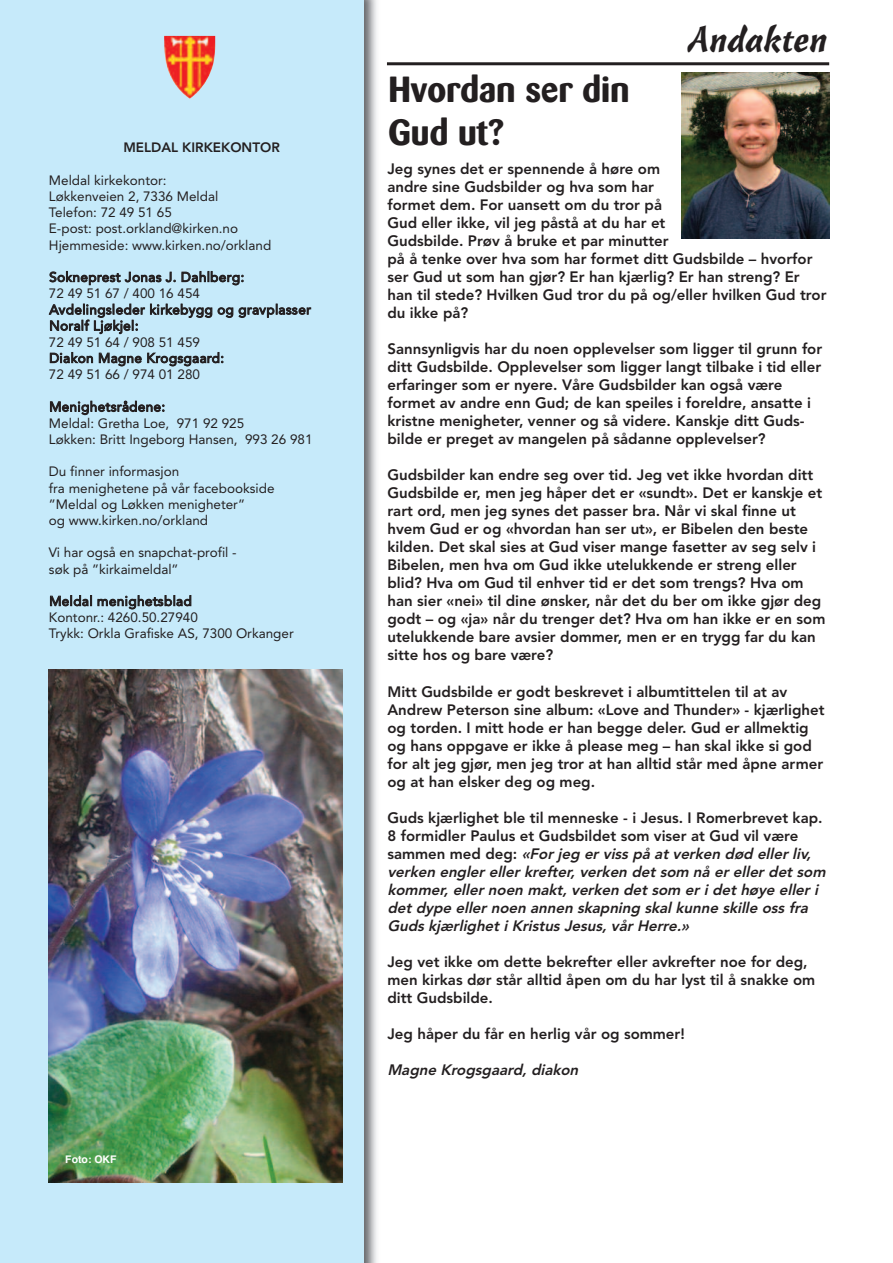
<style>
.page{position:relative;width:893px;height:1263px;background:#fff}
.page>*{position:absolute;margin:0;border:0;box-sizing:border-box;transform-origin:0 0}
.t1{font:700 36px "Barmeno";color:#231f20}
.t2{font:36px "Cascade Script";color:#231f20}
.t3{font:800 15px/18px "Avenir";color:#231f20}
.t4{font:italic 800 15px/18px "Avenir";color:#231f20}
.t5{font:13.5px/16.2px "Avenir";color:#231f20}
.t6{font:13.5px/16.2px "Avenir";letter-spacing:.025em;color:#231f20}
.t7{font:800 13.5px "Avenir";color:#231f20}
.t8{font:700 10.5px "Helvetica";color:#fff}
.s1{font-style:normal}
</style>
<div class="page">
<img style="left:363px;top:0;width:14px;height:1263px">
<div style="left:0;top:0;width:363px;height:1263px;background:#c6eafa"></div>
<img style="left:164px;top:36px;width:51px;height:62px">
<img style="left:682px;top:73px;width:147px;height:165px">
<hr style="left:387px;top:62px;width:442px;height:3px;background:#231f20">
<img style="left:48px;top:669px;width:294px;height:513px">
<p class="t7" style="left:123px;top:142px;width:158px">MELDAL KIRKEKONTOR</p>
<p class="t5" style="left:49px;top:173px;width:224px">Meldal kirkekontor:<br>Løkkenveien 2, 7336 Meldal<br>Telefon: 72 49 51 65<br>E-post: post.orkland@kirken.no<br>Hjemmeside: www.kirken.no/orkland</p>
<p class="t6" style="left:49px;top:270px;width:263px">Sokneprest Jonas J. Dahlberg:<br>72 49 51 67 / 400 16 454<br>Avdelingsleder kirkebygg og gravplasser<br>Noralf Ljøkjel:<br>72 49 51 64 / 908 51 459<br>Diakon Magne Krogsgaard:<br>72 49 51 66 / 974 01 280</p>
<p class="t5" style="left:49px;top:400px;width:265px">Menighetsrådene:<br>Meldal: Gretha Loe, 971 92 925<br>Løkken: Britt Ingeborg Hansen, 993 26 981</p>
<p class="t5" style="left:49px;top:465px;width:227px">Du finner informasjon<br>fra menighetene på vår facebookside ”Meldal og Løkken menigheter”<br>og www.kirken.no/orkland</p>
<p class="t5" style="left:49px;top:546px;width:189px">Vi har også en snapchat-profil - søk på ”kirkaimeldal”</p>
<p class="t5" style="left:49px;top:594px;width:246px">Meldal menighetsblad<br>Kontonr.: 4260.50.27940<br>Trykk: Orkla Grafiske AS, 7300 Orkanger</p>
<p class="t8" style="left:65px;top:1153px;width:53px">Foto: OKF</p>
<h1 class="t1" style="left:388px;top:71px;width:243px">Hvordan ser din</h1>
<h1 class="t1" style="left:388px;top:114px;width:117px">Gud ut?</h1>
<h1 class="t2" style="left:688px;top:24px;width:141px">Andakten</h1>
<p class="t3" style="left:387px;top:161px;width:441px">Jeg synes det er spennende å høre om<br>andre sine Gudsbilder og hva som har<br>formet dem. For uansett om du tror på<br>Gud eller ikke, vil jeg påstå at du har et<br>Gudsbilde. Prøv å bruke et par minutter<br>på å tenke over hva som har formet ditt Gudsbilde – hvorfor ser Gud ut som han gjør? Er han kjærlig? Er han streng? Er han til stede? Hvilken Gud tror du på og/eller hvilken Gud tror du ikke på?</p>
<p class="t3" style="left:387px;top:341px;width:436px">Sannsynligvis har du noen opplevelser som ligger til grunn for ditt Gudsbilde. Opplevelser som ligger langt tilbake i tid eller erfaringer som er nyere. Våre Gudsbilder kan også være formet av andre enn Gud; de kan speiles i foreldre, ansatte i kristne menigheter, venner og så videre. Kanskje ditt Guds&shy;bilde er preget av mangelen på sådanne opplevelser?</p>
<p class="t3" style="left:387px;top:467px;width:439px">Gudsbilder kan endre seg over tid. Jeg vet ikke hvordan ditt Gudsbilde er, men jeg håper det er «sundt». Det er kanskje et rart ord, men jeg synes det passer bra. Når vi skal finne ut hvem Gud er og «hvordan han ser ut», er Bibelen den beste kilden. Det skal sies at Gud viser mange fasetter av seg selv i Bibelen, men hva om Gud ikke utelukkende er streng eller blid? Hva om Gud til enhver tid er det som trengs? Hva om han sier «nei» til dine ønsker, når det du ber om ikke gjør deg godt – og «ja» når du trenger det? Hva om han ikke er en som utelukkende bare avsier dommer, men er en trygg far du kan sitte hos og bare være?</p>
<p class="t3" style="left:387px;top:683px;width:439px">Mitt Gudsbilde er godt beskrevet i albumtittelen til at av Andrew Peterson sine album: «Love and Thunder» - kjærlighet og torden. I mitt hode er han begge deler. Gud er allmektig og hans oppgave er ikke å please meg – han skal ikke si god for alt jeg gjør, men jeg tror at han alltid står med åpne armer og at han elsker deg og meg.</p>
<p class="t4" style="left:387px;top:809px;width:443px"><span class="s1">Guds kjærlighet ble til menneske - i Jesus. I Romerbrevet kap.<br>8 formidler Paulus et Gudsbildet som viser at Gud vil være sammen med deg:</span> «Forjegervisspåatverkendødellerliv, verken engler eller krefter, verken det som nå er eller det som kommer, eller noen makt, verken det som er i det høye eller i det dype eller noen annen skapning skal kunne skille oss fra Guds kjærlighet i Kristus Jesus, vår Herre.»</p>
<p class="t3" style="left:387px;top:953px;width:429px">Jeg vet ikke om dette bekrefter eller avkrefter noe for deg, men kirkas dør står alltid åpen om du har lyst til å snakke om ditt Gudsbilde.</p>
<p class="t3" style="left:387px;top:1025px;width:299px">Jeg håper du får en herlig vår og sommer!</p>
<p class="t4" style="left:387px;top:1061px;width:195px">Magne Krogsgaard, diakon</p>
</div>
